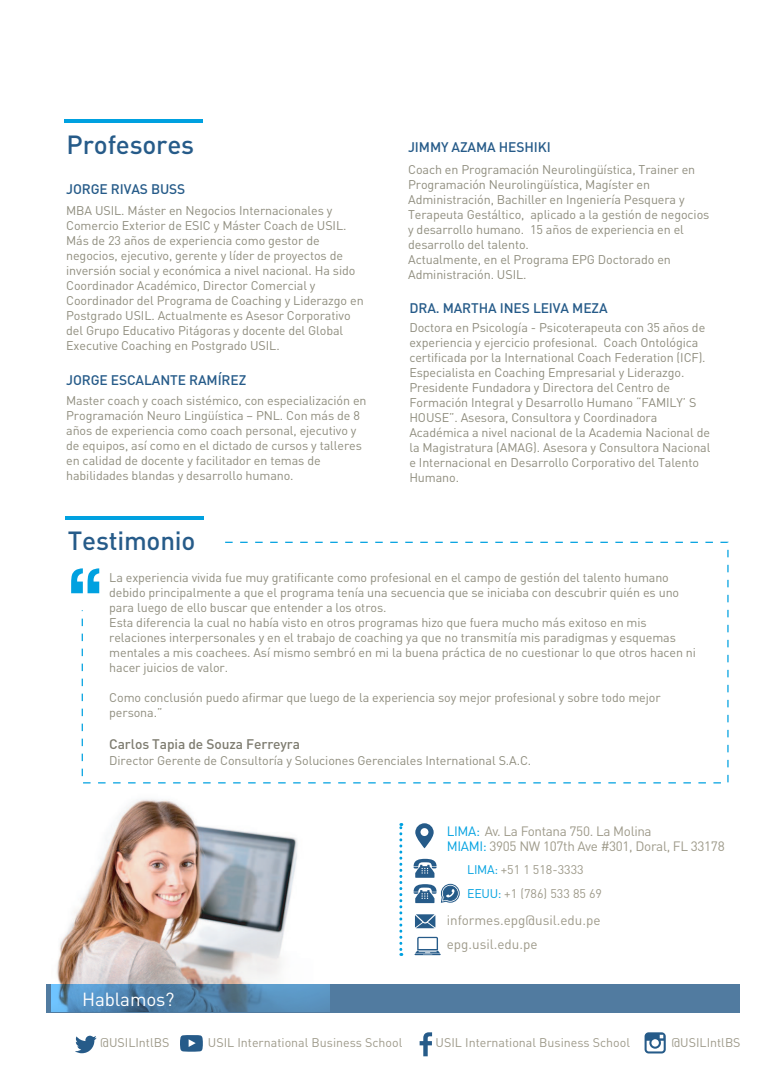
<style>
.page{position:relative;width:780px;height:1088px;background:#fff}
.page>*{position:absolute;margin:0;border:0;box-sizing:border-box;transform-origin:0 0}
.t1{font:500 26px "DIN Pro";letter-spacing:-.01em;color:#265b89}
.t2{font:18.75px "DIN Pro";letter-spacing:-.01em;color:#fff}
.t3{font:500 13.75px "DIN Pro";letter-spacing:-.01em;color:#265b89}
.t4{font:500 13.75px "DIN Pro";letter-spacing:-.01em;color:#7e7c70}
.t5{font:13.5px/15px "DIN Pro";letter-spacing:-.025em;color:#9e9a8a}
.t6{font:13.5px "DIN Pro";color:#9e9a8a}
.t7{font:12.5px/15px "DIN Pro";letter-spacing:-.01em;color:#8f8d7e}
.t8{font:12.5px/24px "DIN Pro";color:#9e9a8a}
.t9{font:12.38px "DIN Pro";color:#9e9a8a}
.s1{color:#00a1e0}
</style>
<div class="page">
<img style="left:56px;top:799px;width:242px;height:185px">
<svg style="left:46px;top:984px;width:693px;height:29px;background:#517fa6"></svg>
<svg style="left:419px;top:1032px;width:13px;height:24px"></svg>
<svg style="left:75px;top:1036px;width:22px;height:17px"></svg>
<svg style="left:180px;top:1035px;width:23px;height:17px"></svg>
<svg style="left:644px;top:1032px;width:21px;height:21px"></svg>
<svg style="left:646px;top:1035px;width:17px;height:16px"></svg>
<svg style="left:415px;top:914px;width:20px;height:14px"></svg>
<svg style="left:414px;top:937px;width:26px;height:18px"></svg>
<svg style="left:413px;top:884px;width:46px;height:19px"></svg>
<svg style="left:413px;top:859px;width:23px;height:19px"></svg>
<svg style="left:399px;top:823px;width:3px;height:133px"></svg>
<svg style="left:415px;top:823px;width:18px;height:25px"></svg>
<hr style="left:66px;top:516px;width:138px;height:4px;background:#00a1e0">
<hr style="left:65px;top:119px;width:138px;height:4px;background:#00a1e0">
<svg style="left:71px;top:568px;width:10px;height:25px"></svg>
<svg style="left:81px;top:541px;width:648px;height:243px"></svg>
<h1 class="t1" style="left:67px;top:126px;width:129px">Profesores</h1>
<p class="t3" style="left:66px;top:180px;width:121px">JORGE RIVAS BUSS</p>
<p class="t7" style="left:66px;top:203px;width:299px">MBA USIL. Máster en Negocios Internacionales y Comercio Exterior de ESIC y Máster Coach de USIL.<br>Más de 23 años de experiencia como gestor de negocios, ejecutivo, gerente y líder de proyectos de inversión social y económica a nivel nacional. Ha sido Coordinador Académico, Director Comercial y Coordinador del Programa de Coaching y Liderazgo en Postgrado USIL. Actualmente es Asesor Corporativo del Grupo Educativo Pitágoras y docente del Global Executive Coaching en Postgrado USIL.</p>
<p class="t3" style="left:66px;top:371px;width:181px">JORGE ESCALANTE RAMÍREZ</p>
<p class="t7" style="left:66px;top:393px;width:302px">Master coach y coach sistémico, con especialización en Programación Neuro Lingüística – PNL. Con más de 8 años de experiencia como coach personal, ejecutivo y de equipos, así como en el dictado de cursos y talleres en calidad de docente y facilitador en temas de habilidades blandas y desarrollo humano.</p>
<h1 class="t1" style="left:68px;top:523px;width:129px">Testimonio</h1>
<p class="t3" style="left:408px;top:138px;width:144px">JIMMY AZAMA HESHIKI</p>
<p class="t7" style="left:408px;top:161px;width:303px">Coach en Programación Neurolingüística, Trainer en Programación Neurolingüística, Magíster en Administración, Bachiller en Ingeniería Pesquera y Terapeuta Gestáltico, aplicado a la gestión de negocios y desarrollo humano. 15 años de experiencia en el desarrollo del talento.<br>Actualmente, en el Programa EPG Doctorado en Administración. USIL.</p>
<p class="t3" style="left:409px;top:299px;width:200px">DRA. MARTHA INES LEIVA MEZA</p>
<p class="t7" style="left:409px;top:320px;width:302px">Doctora en Psicología - Psicoterapeuta con 35 años de experiencia y ejercicio profesional. Coach Ontológica certificada por la International Coach Federation (ICF).<br>Especialista en Coaching Empresarial y Liderazgo.<br>Presidente Fundadora y Directora del Centro de Formación Integral y Desarrollo Humano “FAMILY’ S HOUSE”. Asesora, Consultora y Coordinadora Académica a nivel nacional de la Academia Nacional de la Magistratura (AMAG). Asesora y Consultora Nacional e Internacional en Desarrollo Corporativo del Talento Humano.</p>
<p class="t7" style="left:109px;top:570px;width:588px">La experiencia vivida fue muy gratificante como profesional en el campo de gestión del talento humano debido principalmente a que el programa tenía una secuencia que se iniciaba con descubrir quién es uno para luego de ello buscar que entender a los otros.<br>Esta diferencia la cual no había visto en otros programas hizo que fuera mucho más exitoso en mis relaciones interpersonales y en el trabajo de coaching ya que no transmitía mis paradigmas y esquemas mentales a mis coachees. Así mismo sembró en mi la buena práctica de no cuestionar lo que otros hacen ni hacer juicios de valor.</p>
<p class="t7" style="left:109px;top:690px;width:553px">Como conclusión puedo afirmar que luego de la experiencia soy mejor profesional y sobre todo mejor persona.”</p>
<p class="t4" style="left:109px;top:735px;width:192px">Carlos Tapia de Souza Ferreyra</p>
<p class="t7" style="left:109px;top:753px;width:423px">Director Gerente de Consultoría y Soluciones Gerenciales International S.A.C.</p>
<p class="t5" style="left:446px;top:822px;width:279px"><span class="s1">LIMA:</span> Av. La Fontana 750. La Molina<br><span class="s1">MIAMI:</span> 3905 NW 107th Ave #301, Doral, FL 33178</p>
<p class="t8" style="left:467px;top:857px;width:136px"><span class="s1">LIMA:</span> +51 1 518-3333<br><span class="s1">EEUU:</span> +1 (786) 533 85 69</p>
<p class="t6" style="left:446px;top:911px;width:155px">informes.epg@usil.edu.pe</p>
<p class="t6" style="left:446px;top:935px;width:92px">epg.usil.edu.pe</p>
<h2 class="t2" style="left:82px;top:986px;width:94px">Hablamos?</h2>
<p class="t9" style="left:100px;top:1034px;width:71px">@USILIntlBS</p>
<p class="t9" style="left:208px;top:1034px;width:196px">USIL International Business School</p>
<p class="t9" style="left:435px;top:1034px;width:196px">USIL International Business School</p>
<p class="t9" style="left:671px;top:1034px;width:71px">@USILIntlBS</p>
</div>
